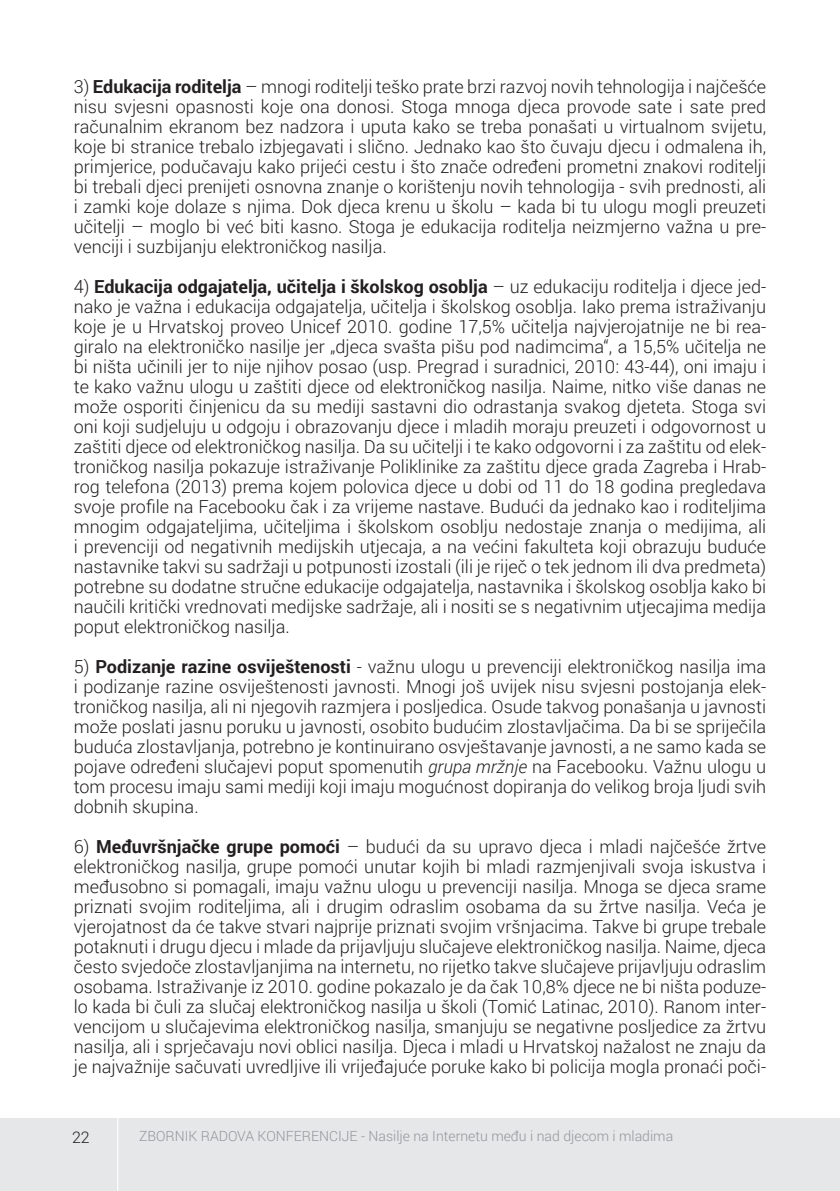
<style>
.page{position:relative;width:840px;height:1191px;background:#fff}
.page>*{position:absolute;margin:0;border:0;box-sizing:border-box;transform-origin:0 0}
.t1{font:300 18px/20px "Roboto";color:#231f20;text-align:justify}
.t2{font:300 16px "Roboto";color:#231f20}
.t3{font:300 14px "Roboto";color:#939598}
.s1{font-weight:700}
.s2{font-style:italic}
</style>
<div class="page">
<div style="left:0;top:1118px;width:839px;height:73px;background:#e6e7e9"></div>
<hr style="left:117px;top:1117px;width:1px;height:74px;background:#fff">
<p class="t1" style="left:74px;top:76px;width:693px">3) <span class="s1">Edukacija roditelja</span> – mnogi roditelji teško prate brzi razvoj novih tehnologija i najčešće nisu svjesni opasnosti koje ona donosi. Stoga mnoga djeca provode sate i sate pred računalnim ekranom bez nadzora i uputa kako se treba ponašati u virtualnom svijetu, koje bi stranice trebalo izbjegavati i slično. Jednako kao što čuvaju djecu i odmalena ih, primjerice, podučavaju kako prijeći cestu i što znače određeni prometni znakovi roditelji bi trebali djeci prenijeti osnovna znanje o korištenju novih tehnologija - svih prednosti, ali i zamki koje dolaze s njima. Dok djeca krenu u školu – kada bi tu ulogu mogli preuzeti učitelji – moglo bi već biti kasno. Stoga je edukacija roditelja neizmjerno važna u pre&shy;venciji i suzbijanju elektroničkog nasilja.</p>
<p class="t1" style="left:74px;top:276px;width:693px">4) <span class="s1">Edukacija odgajatelja, učitelja i školskog osoblja</span> – uz edukaciju roditelja i djece jed&shy;nako je važna i edukacija odgajatelja, učitelja i školskog osoblja. Iako prema istraživanju koje je u Hrvatskoj proveo Unicef 2010. godine 17,5% učitelja najvjerojatnije ne bi rea&shy;giralo na elektroničko nasilje jer „djeca svašta pišu pod nadimcima“, a 15,5% učitelja ne bi ništa učinili jer to nije njihov posao (usp. Pregrad i suradnici, 2010: 43-44), oni imaju i te kako važnu ulogu u zaštiti djece od elektroničkog nasilja. Naime, nitko više danas ne može osporiti činjenicu da su mediji sastavni dio odrastanja svakog djeteta. Stoga svi oni koji sudjeluju u odgoju i obrazovanju djece i mladih moraju preuzeti i odgovornost u zaštiti djece od elektroničkog nasilja. Da su učitelji i te kako odgovorni i za zaštitu od elek&shy;troničkog nasilja pokazuje istraživanje Poliklinike za zaštitu djece grada Zagreba i Hrab&shy;rog telefona (2013) prema kojem polovica djece u dobi od 11 do 18 godina pregledava svoje profile na Facebooku čak i za vrijeme nastave. Budući da jednako kao i roditeljima mnogim odgajateljima, učiteljima i školskom osoblju nedostaje znanja o medijima, ali i prevenciji od negativnih medijskih utjecaja, a na većini fakulteta koji obrazuju buduće nastavnike takvi su sadržaji u potpunosti izostali (ili je riječ o tek jednom ili dva predmeta) potrebne su dodatne stručne edukacije odgajatelja, nastavnika i školskog osoblja kako bi naučili kritički vrednovati medijske sadržaje, ali i nositi se s negativnim utjecajima medija poput elektroničkog nasilja.</p>
<p class="t1" style="left:74px;top:656px;width:693px">5) <span class="s1">Podizanje razine osviještenosti</span> - važnu ulogu u prevenciji elektroničkog nasilja ima i podizanje razine osviještenosti javnosti. Mnogi još uvijek nisu svjesni postojanja elek&shy;troničkog nasilja, ali ni njegovih razmjera i posljedica. Osude takvog ponašanja u javnosti može poslati jasnu poruku u javnosti, osobito budućim zlostavljačima. Da bi se spriječila buduća zlostavljanja, potrebno je kontinuirano osvještavanje javnosti, a ne samo kada se pojave određeni slučajevi poput spomenutih <span class="s2">grupa mržnje</span> na Facebooku. Važnu ulogu u tom procesu imaju sami mediji koji imaju mogućnost dopiranja do velikog broja ljudi svih dobnih skupina.</p>
<p class="t1" style="left:74px;top:835px;width:693px">6) <span class="s1">Međuvršnjačke grupe pomoći</span> – budući da su upravo djeca i mladi najčešće žrtve elektroničkog nasilja, grupe pomoći unutar kojih bi mladi razmjenjivali svoja iskustva i međusobno si pomagali, imaju važnu ulogu u prevenciji nasilja. Mnoga se djeca srame priznati svojim roditeljima, ali i drugim odraslim osobama da su žrtve nasilja. Veća je vjerojatnost da će takve stvari najprije priznati svojim vršnjacima. Takve bi grupe trebale potaknuti i drugu djecu i mlade da prijavljuju slučajeve elektroničkog nasilja. Naime, djeca često svjedoče zlostavljanjima na internetu, no rijetko takve slučajeve prijavljuju odraslim osobama. Istraživanje iz 2010. godine pokazalo je da čak 10,8% djece ne bi ništa poduze&shy;lo kada bi čuli za slučaj elektroničkog nasilja u školi (Tomić Latinac, 2010). Ranom inter&shy;vencijom u slučajevima elektroničkog nasilja, smanjuju se negativne posljedice za žrtvu nasilja, ali i sprječavaju novi oblici nasilja. Djeca i mladi u Hrvatskoj nažalost ne znaju da je najvažnije sačuvati uvredljive ili vrijeđajuće poruke kako bi policija mogla pronaći poči-</p>
<p class="t2" style="left:72px;top:1126px;width:19px">22</p>
<p class="t3" style="left:139px;top:1126px;width:535px">ZBORNIK RADOVA KONFERENCIJE - Nasilje na Internetu među i nad djecom i mladima</p>
</div>
